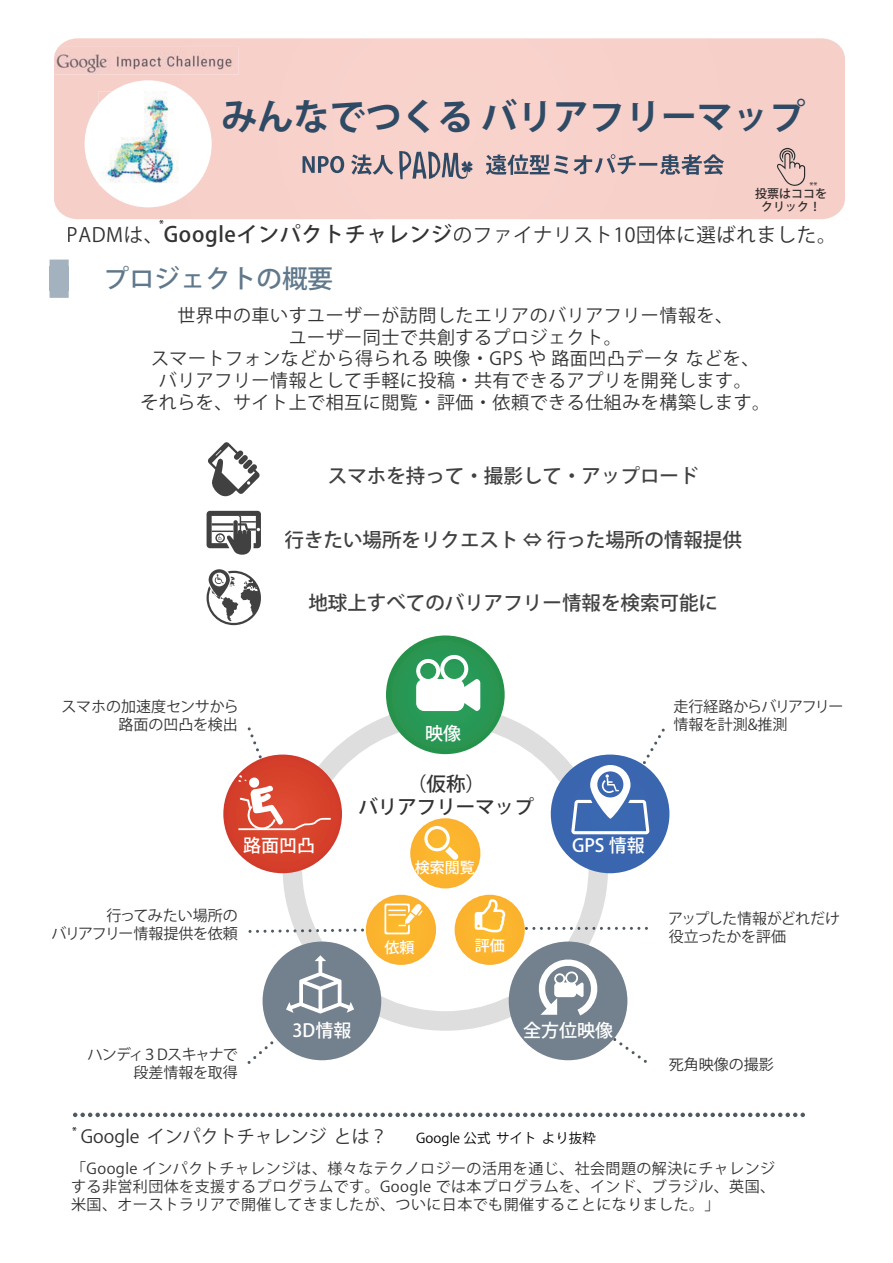
<style>
.page{position:relative;width:893px;height:1263px;background:#fff}
.page>*{position:absolute;margin:0;border:0;box-sizing:border-box;transform-origin:0 0}
.t1{font:36px "Koz Go Pro Bold 90 msp RKSJ H";color:#2f4a65}
.t2{font:25.5px "Koz Go Pro Medium 90 msp RKSJ H";color:#60788b}
.t3{font:19.5px "Koz Go Pro Medium 90 msp RKSJ H";color:#414142}
.t4{font:19.5px "Koz Go Pro Regular 90 msp RKSJ H";letter-spacing:.03em;color:#333}
.t5{font:19.5px/23.4px "Koz Go Pro Medium 90 msp RKSJ H";color:#333;text-align:center}
.t6{font:18px/21.6px "Koz Go Pro Regular 90 msp RKSJ H";letter-spacing:.03em;color:#333;text-align:center}
.t7{font:18px "Koz Go Pro Medium 90 msp RKSJ H";color:#fff}
.t8{font:18px "Koz Go Pro Regular 90 msp RKSJ H";color:#333}
.t9{font:15px/18px "Koz Go Pro Regular 90 msp RKSJ H";color:#333;text-align:right}
.t10{font:15px/18px "Koz Go Pro Regular 90 msp RKSJ H";letter-spacing:-.02em;color:#333}
.t11{font:15px/18px "Koz Go Pro Regular 90 msp RKSJ H";letter-spacing:-.03em;color:#333;text-align:right}
.t12{font:15px "Koz Go Pro Medium 90 msp RKSJ H";color:#fff}
.t13{font:13.5px "Koz Go Pro Regular 90 msp RKSJ H";color:#030303}
.t14{font:12px/13.5px "Koz Go Pro Medium 90 msp RKSJ H";color:#2f2a2a;text-align:center}
.t15{font:10.5px "Koz Go Pro Regular 90 msp RKSJ H";color:#030303}
.t16{font:9px "Koz Go Pro Regular 90 msp RKSJ H";color:#2f2a2a}
.s1{font-family:"Koz Go Pro Medium 90 msp RKSJ H";font-size:21px}
</style>
<div class="page">
<svg style="left:54px;top:38px;width:791px;height:181px;background:#f5d3cd"></svg>
<img style="left:98px;top:91px;width:14px;height:94px">
<img style="left:54px;top:47px;width:185px;height:28px">
<svg style="left:303px;top:156px;width:41px;height:17px"></svg>
<svg style="left:486px;top:154px;width:238px;height:21px;background:#b0a1a6"></svg>
<svg style="left:351px;top:151px;width:122px;height:28px;background:#b5a4a9"></svg>
<svg style="left:50px;top:260px;width:19px;height:38px"></svg>
<div style="left:50px;top:266px;width:19px;height:25px;background:#a3b2be"></div>
<svg style="left:207px;top:511px;width:54px;height:44px"></svg>
<svg style="left:207px;top:569px;width:54px;height:56px"></svg>
<svg style="left:208px;top:442px;width:52px;height:54px"></svg>
<svg style="left:283px;top:708px;width:325px;height:323px"></svg>
<div style="left:386px;top:635px;width:119px;height:119px;background:#299653;border-radius:59px"></div>
<div style="left:551px;top:754px;width:118px;height:119px;background:#3a66af;border-radius:59px"></div>
<div style="left:223px;top:754px;width:119px;height:119px;background:#d53f2a;border-radius:59px"></div>
<div style="left:263px;top:941px;width:118px;height:119px;background:#73808d;border-radius:50%"></div>
<div style="left:509px;top:941px;width:118px;height:119px;background:#73808d;border-radius:50%"></div>
<div style="left:410px;top:818px;width:70px;height:70px;background:#fbb32e;border-radius:35px"></div>
<div style="left:366px;top:895px;width:70px;height:70px;background:#fbb32e;border-radius:35px"></div>
<div style="left:455px;top:895px;width:70px;height:70px;background:#fbb42e;border-radius:35px"></div>
<div style="left:755px;top:188px;width:71px;height:11px;background:#f6cfc9"></div>
<div style="left:762px;top:201px;width:54px;height:11px;background:#f6cfc9"></div>
<svg style="left:775px;top:148px;width:42px;height:38px;background:#dbbab5"></svg>
<svg style="left:424px;top:826px;width:35px;height:34px"></svg>
<svg style="left:475px;top:899px;width:30px;height:33px"></svg>
<svg style="left:384px;top:903px;width:39px;height:31px"></svg>
<svg style="left:416px;top:655px;width:64px;height:56px"></svg>
<svg style="left:238px;top:775px;width:93px;height:56px"></svg>
<svg style="left:286px;top:955px;width:68px;height:58px"></svg>
<svg style="left:538px;top:959px;width:60px;height:56px"></svg>
<svg style="left:247px;top:727px;width:15px;height:31px"></svg>
<svg style="left:571px;top:728px;width:94px;height:106px"></svg>
<svg style="left:525px;top:927px;width:123px;height:3px"></svg>
<svg style="left:248px;top:928px;width:116px;height:5px"></svg>
<svg style="left:613px;top:1038px;width:34px;height:25px"></svg>
<svg style="left:247px;top:1041px;width:26px;height:23px"></svg>
<svg style="left:73px;top:1112px;width:732px;height:5px"></svg>
<h1 class="t1" style="left:221px;top:94px;width:585px">みんなでつくるバリアフリーマップ</h1>
<p class="t16" style="left:809px;top:180px;width:10px">**</p>
<p class="t14" style="left:755px;top:187px;width:73px">投票はココをクリック!</p>
<p class="t15" style="left:159px;top:218px;width:6px">*</p>
<h3 class="t4" style="left:67px;top:222px;width:771px">PADMは、<span class="s1">Googleインパクトチャレンジ</span>のファイナリスト10団体に選ばれました。</h3>
<h2 class="t2" style="left:104px;top:263px;width:231px">プロジェクトの概要</h2>
<p class="t6" style="left:140px;top:305px;width:631px">世界中の車いすユーザーが訪問したエリアのバリアフリー情報を、<br>ユーザー同士で共創するプロジェクト。<br>スマートフォンなどから得られる映像・GPS や路面凹凸データなどを、バリアフリー情報として手軽に投稿・共有できるアプリを開発します。<br>それらを、サイト上で相互に閲覧・評価・依頼できる仕組みを構築します。</p>
<h3 class="t3" style="left:328px;top:464px;width:372px">スマホを持って・撮影して・アップロード</h3>
<h3 class="t3" style="left:285px;top:527px;width:459px">行きたい場所をリクエスト ⇔ 行った場所の情報提供</h3>
<p class="t9" style="left:61px;top:698px;width:179px">スマホの加速度センサから路面の凹凸を検出</p>
<h3 class="t3" style="left:308px;top:590px;width:411px">地球上すべてのバリアフリー情報を検索可能に</h3>
<p class="t7" style="left:425px;top:722px;width:37px">映像</p>
<h3 class="t5" style="left:358px;top:773px;width:177px">（仮称(<br>バリアフリーマップ</h3>
<p class="t10" style="left:673px;top:697px;width:172px">走行経路からバリアフリー情報を計測&amp;推測</p>
<p class="t7" style="left:243px;top:834px;width:73px">路面凹凸</p>
<p class="t9" style="left:52px;top:907px;width:188px">行ってみたい場所の<br>バリアフリー情報提供を依頼</p>
<p class="t12" style="left:415px;top:858px;width:61px">検索閲覧</p>
<p class="t12" style="left:384px;top:938px;width:31px">依頼</p>
<p class="t12" style="left:475px;top:936px;width:31px">評価</p>
<p class="t7" style="left:572px;top:834px;width:74px">GPS 情報</p>
<p class="t10" style="left:668px;top:910px;width:173px">アップした情報がどれだけ役立ったかを評価</p>
<p class="t7" style="left:292px;top:1019px;width:60px">3D情報</p>
<p class="t7" style="left:523px;top:1019px;width:91px">全方位映像</p>
<p class="t11" style="left:87px;top:1045px;width:152px">ハンディ３Dスキャナで段差情報を取得</p>
<p class="t9" style="left:669px;top:1055px;width:107px">死角映像の撮影</p>
<p class="t8" style="left:81px;top:1124px;width:308px">Google インパクトチャレンジとは?</p>
<p class="t15" style="left:72px;top:1125px;width:6px">*</p>
<p class="t13" style="left:416px;top:1129px;width:181px">Google 公式サイトより抜粋</p>
<p class="t9" style="left:71px;top:1160px;width:705px;text-align:justify">「Google インパクトチャレンジは、様々なテクノロジーの活用を通じ、社会問題の解決にチャレンジする非営利団体を支援するプログラムです。Google では本プログラムを、インド、ブラジル、英国、米国、オーストラリアで開催してきましたが、ついに日本でも開催することになりました。「</p>
</div>
